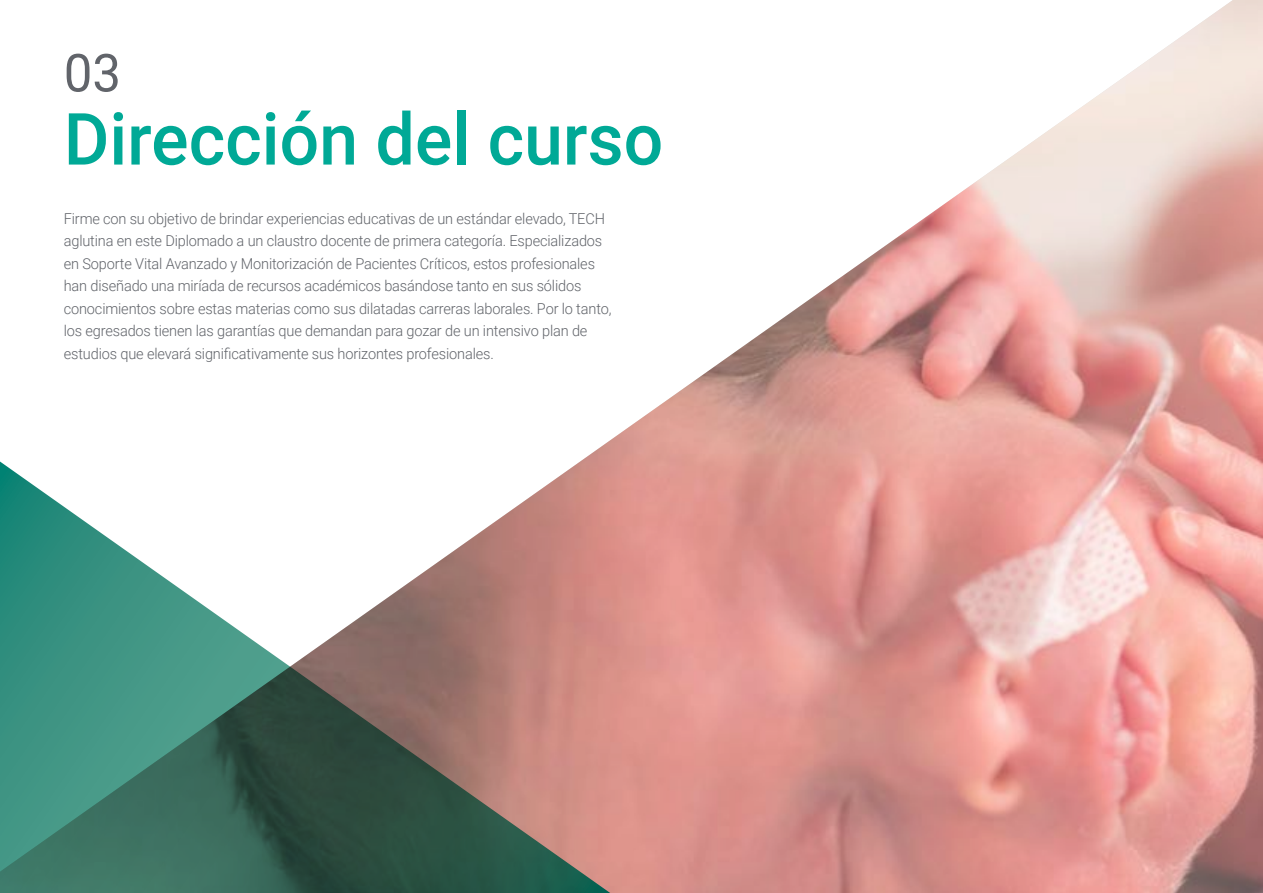
<style>
.page{position:relative;width:1263px;height:893px;background:#fff}
.page>*{position:absolute;margin:0;border:0;box-sizing:border-box;transform-origin:0 0}
.t1{font:500 72px "Roboto";color:#00a996}
.t2{font:52.5px "Roboto";color:#61646a}
.t3{font:300 15px/22.5px "Roboto";letter-spacing:-.01em;color:#61646a}
</style>
<div class="page">
<img style="left:602px;top:0;width:661px;height:893px">
<svg style="left:0;top:446px;width:640px;height:447px"></svg>
<h2 class="t2" style="left:64px;top:36px;width:59px">03</h2>
<h1 class="t1" style="left:64px;top:89px;width:601px">Dirección del curso</h1>
<p class="t3" style="left:64px;top:207px;width:549px">Firme con su objetivo de brindar experiencias educativas de un estándar elevado, TECH aglutina en este Diplomado a un claustro docente de primera categoría. Especializados en Soporte Vital Avanzado y Monitorización de Pacientes Críticos, estos profesionales han diseñado una miríada de recursos académicos basándose tanto en sus sólidos conocimientos sobre estas materias como sus dilatadas carreras laborales. Por lo tanto, los egresados tienen las garantías que demandan para gozar de un intensivo plan de estudios que elevará significativamente sus horizontes profesionales.</p>
</div>
